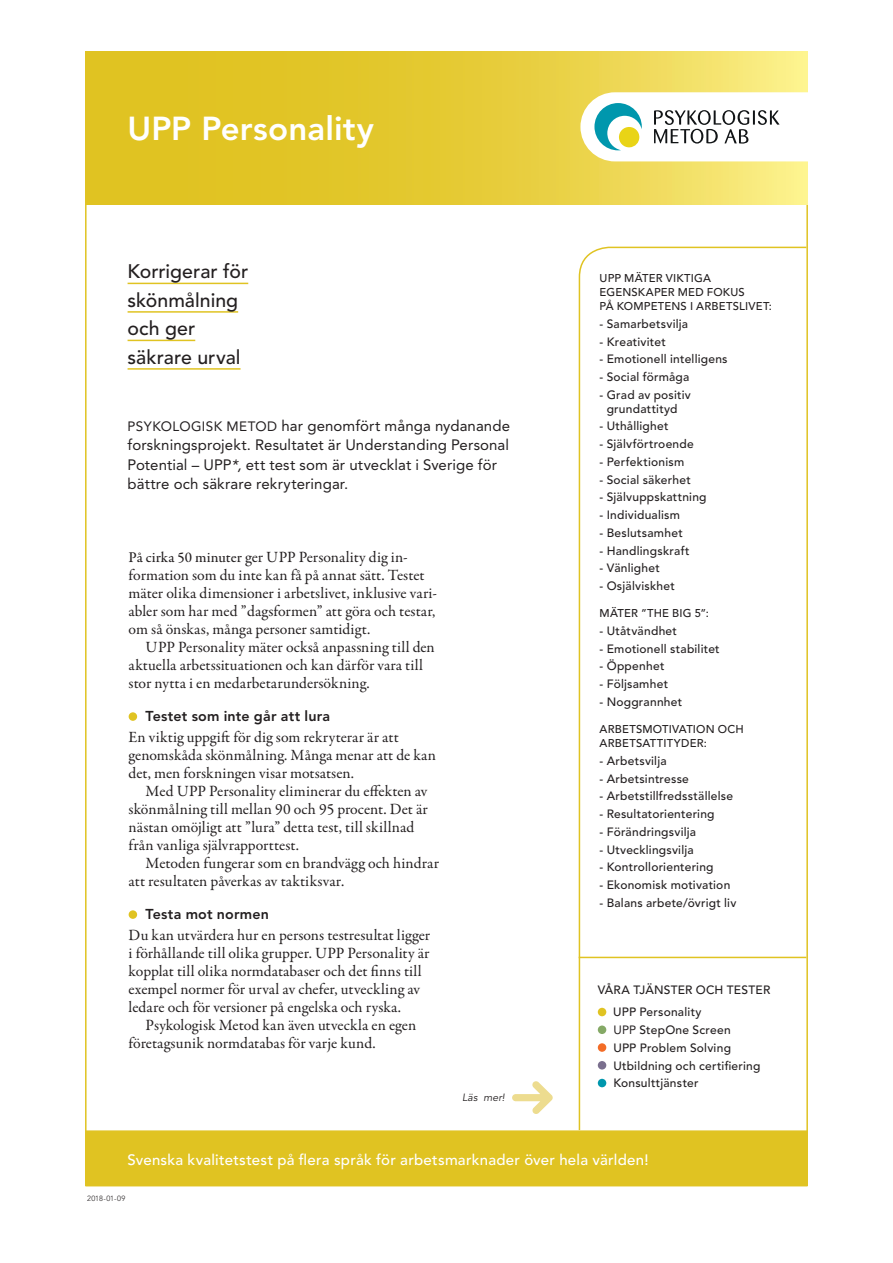
<style>
.page{position:relative;width:893px;height:1263px;background:#fff}
.page>*{position:absolute;margin:0;border:0;box-sizing:border-box;transform-origin:0 0}
.Rubrik_1{font:800 33px "Avenir LT Std";letter-spacing:.005em;color:#fff}
.Rubrik_3_linjer_gula{font:500 19.5px "Avenir LT Std";letter-spacing:.005em;color:#231f20}
.Brödtext{font:15.75px/18px "Garamond Premr Pro";color:#231f20}
.Brödtext_indrag{font:15.75px/18px "Garamond Premr Pro";color:#231f20}
.INGRESS_övriga{font:15px/19.5px "Avenir LT Std";letter-spacing:.005em;color:#231f20}
.Rubrik_2{font:500 15px "Avenir LT Std";letter-spacing:.02em;color:#fff}
.Mellanrubrik{font:800 14.25px "Avenir LT Std";letter-spacing:.015em;color:#231f20}
.Lista_2_tätare_kägel{font:500 12px/13.5px "Avenir LT Std";letter-spacing:.02em;color:#231f20;text-align:center}
.Rubrik_i_ruta{font:500 12px "Avenir LT Std";letter-spacing:.015em;color:#231f20}
.Rubrik_i_ruta_7_5_p{font:500 11.25px/14.2px "Avenir LT Std";letter-spacing:.015em;color:#231f20}
.Rubrik_2-2{font:italic 10.5px "Avenir LT Std";letter-spacing:.015em;color:#231f20}
.Rubrik_3_med_linjer{font:300 7.5px "Avenir LT Std";letter-spacing:.01em;color:#231f20}
.s1{font-size:13.5px}
.s2{font-style:italic}
.s3{font-weight:500;font-size:15px}
.s4{font-weight:400}
</style>
<div class="page">
<div style="left:85px;top:1130px;width:723px;height:56px;background:#e0c322;border:2px solid #e0c322"></div>
<svg style="left:85px;top:51px;width:723px;height:153px;background:#e6cc39"></svg>
<div style="left:129px;top:712px;width:8px;height:9px;background:#e0c322;border-radius:50%"></div>
<div style="left:129px;top:910px;width:8px;height:9px;background:#e0c322;border-radius:50%"></div>
<hr style="left:128px;top:283px;width:120px;height:1px;background:#e0c322">
<hr style="left:128px;top:311px;width:110px;height:2px;background:#e0c322">
<hr style="left:128px;top:340px;width:67px;height:1px;background:#e0c322">
<hr style="left:128px;top:368px;width:113px;height:2px;background:#e0c322">
<svg style="left:578px;top:246px;width:230px;height:885px"></svg>
<svg style="left:580px;top:92px;width:228px;height:69px"></svg>
<hr style="left:579px;top:957px;width:227px;height:1px;background:#e0c322">
<svg style="left:512px;top:1081px;width:41px;height:33px"></svg>
<p class="Rubrik_1" style="left:128px;top:109px;width:248px">UPP Personality</p>
<p class="Rubrik_3_linjer_gula" style="left:128px;top:260px;width:122px">Korrigerar för</p>
<p class="Rubrik_3_linjer_gula" style="left:128px;top:289px;width:112px">skönmålning</p>
<p class="Rubrik_3_linjer_gula" style="left:128px;top:317px;width:69px">och ger</p>
<p class="Rubrik_3_linjer_gula" style="left:128px;top:346px;width:114px">säkrare urval</p>
<p class="INGRESS_övriga" style="left:128px;top:416px;width:384px"><span class="s1">PSYKOLOGISK METOD</span> har genomfört många nydanande forskningsprojekt. Resultatet är Understanding Personal Potential – UPP<span class="s2">*,</span> ett test som är utvecklat i Sverige för bättre och säkrare rekryteringar.</p>
<p class="Brödtext" style="left:129px;top:548px;width:310px"><span class="s3">På cirka 50 minuter</span> ger UPP Personality dig in&shy;formation som du inte kan få på annat sätt. Testet mäter olika dimensioner i arbetslivet, inklusive vari&shy;abler som har med ”dagsformen” att göra och testar, om så önskas, många personer samtidigt.</p>
<p class="Brödtext_indrag" style="left:129px;top:638px;width:308px;text-indent:17px">UPP Personality mäter också anpassning till den aktuella arbetssituationen och kan därför vara till stor nytta i en medarbetarundersökning.</p>
<p class="Mellanrubrik" style="left:146px;top:707px;width:186px">Testet som inte går att lura</p>
<p class="Brödtext" style="left:129px;top:728px;width:309px">En viktig uppgift för dig som rekryterar är att genomskåda skönmålning. Många menar att de kan det, men forskningen visar motsatsen.</p>
<p class="Brödtext_indrag" style="left:129px;top:782px;width:301px;text-indent:17px">Med UPP Personality eliminerar du effekten av skönmålning till mellan 90 och 95 procent. Det är nästan omöjligt att ”lura” detta test, till skillnad från vanliga självrapporttest.</p>
<p class="Brödtext_indrag" style="left:129px;top:854px;width:312px;text-indent:17px">Metoden fungerar som en brandvägg och hindrar att resultaten påverkas av taktiksvar.</p>
<p class="Mellanrubrik" style="left:146px;top:905px;width:125px">Testa mot normen</p>
<p class="Brödtext" style="left:129px;top:926px;width:303px">Du kan utvärdera hur en persons testresultat ligger i förhållande till olika grupper. UPP Personality är kopplat till olika normdatabaser och det finns till exempel normer för urval av chefer, utveckling av ledare och för versioner på engelska och ryska.</p>
<p class="Brödtext_indrag" style="left:129px;top:1016px;width:289px;text-indent:17px">Psykologisk Metod kan även utveckla en egen företagsunik normdatabas för varje kund.</p>
<p class="Rubrik_2-2" style="left:462px;top:1092px;width:44px">Läs mer!</p>
<p class="Rubrik_i_ruta_7_5_p" style="left:600px;top:271px;width:174px">UPP MÄTER VIKTIGA<br>EGENSKAPER MED FOKUS<br>PÅ KOMPETENS I ARBETSLIVET:</p>
<p class="Lista_2_tätare_kägel" style="left:600px;top:317px;width:90px">- Samarbetsvilja</p>
<p class="Lista_2_tätare_kägel" style="left:600px;top:335px;width:68px">- Kreativitet</p>
<p class="Lista_2_tätare_kägel" style="left:600px;top:353px;width:130px">- Emotionell intelligens</p>
<p class="Lista_2_tätare_kägel" style="left:600px;top:371px;width:91px">- Social förmåga</p>
<p class="Lista_2_tätare_kägel" style="left:600px;top:388px;width:93px">- Grad av positiv grundattityd</p>
<p class="Lista_2_tätare_kägel" style="left:600px;top:420px;width:70px">- Uthållighet</p>
<p class="Lista_2_tätare_kägel" style="left:600px;top:437px;width:96px">- Självförtroende</p>
<p class="Lista_2_tätare_kägel" style="left:600px;top:455px;width:86px">- Perfektionism</p>
<p class="Lista_2_tätare_kägel" style="left:600px;top:473px;width:93px">- Social säkerhet</p>
<p class="Lista_2_tätare_kägel" style="left:600px;top:491px;width:109px">- Självuppskattning</p>
<p class="Lista_2_tätare_kägel" style="left:600px;top:508px;width:82px">- Individualism</p>
<p class="Lista_2_tätare_kägel" style="left:600px;top:526px;width:85px">- Beslutsamhet</p>
<p class="Lista_2_tätare_kägel" style="left:600px;top:544px;width:92px">- Handlingskraft</p>
<p class="Lista_2_tätare_kägel" style="left:600px;top:562px;width:62px">- Vänlighet</p>
<p class="Lista_2_tätare_kägel" style="left:600px;top:579px;width:77px">- Osjälviskhet</p>
<p class="Rubrik_i_ruta_7_5_p" style="left:600px;top:606px;width:111px">MÄTER ”THE BIG 5”:</p>
<p class="Lista_2_tätare_kägel" style="left:600px;top:624px;width:79px">- Utåtvändhet</p>
<p class="Lista_2_tätare_kägel" style="left:600px;top:642px;width:122px">- Emotionell stabilitet</p>
<p class="Lista_2_tätare_kägel" style="left:600px;top:660px;width:66px">- Öppenhet</p>
<p class="Lista_2_tätare_kägel" style="left:600px;top:677px;width:70px">- Följsamhet</p>
<p class="Lista_2_tätare_kägel" style="left:600px;top:695px;width:84px">- Noggrannhet</p>
<p class="Rubrik_i_ruta_7_5_p" style="left:600px;top:722px;width:146px">ARBETSMOTIVATION OCH<br>ARBETSATTITYDER:</p>
<p class="Lista_2_tätare_kägel" style="left:600px;top:754px;width:69px">- Arbetsvilja</p>
<p class="Lista_2_tätare_kägel" style="left:600px;top:772px;width:91px">- Arbetsintresse</p>
<p class="Lista_2_tätare_kägel" style="left:600px;top:790px;width:135px">- Arbetstillfredsställelse</p>
<p class="Lista_2_tätare_kägel" style="left:600px;top:807px;width:117px">- Resultatorientering</p>
<p class="Lista_2_tätare_kägel" style="left:600px;top:825px;width:98px">- Förändringsvilja</p>
<p class="Lista_2_tätare_kägel" style="left:600px;top:843px;width:96px">- Utvecklingsvilja</p>
<p class="Lista_2_tätare_kägel" style="left:600px;top:861px;width:116px">- Kontrollorientering</p>
<p class="Lista_2_tätare_kägel" style="left:600px;top:878px;width:132px">- Ekonomisk motivation</p>
<p class="Lista_2_tätare_kägel" style="left:600px;top:896px;width:138px">- Balans arbete/övrigt liv</p>
<p class="Rubrik_i_ruta" style="left:598px;top:983px;width:174px">VÅRA TJÄNSTER OCH TESTER</p>
<p class="Lista_2_tätare_kägel" style="left:613px;top:1006px;width:90px">UPP Personality</p>
<p class="Lista_2_tätare_kägel" style="left:613px;top:1023px;width:119px"><span class="s4">UPP</span> StepOne Screen</p>
<p class="Lista_2_tätare_kägel" style="left:613px;top:1041px;width:119px">UPP Problem Solving</p>
<p class="Lista_2_tätare_kägel" style="left:613px;top:1059px;width:149px">Utbildning och certifiering</p>
<p class="Lista_2_tätare_kägel" style="left:613px;top:1077px;width:87px">Konsulttjänster</p>
<p class="Rubrik_2" style="left:128px;top:1151px;width:522px">Svenska kvalitetstest på flera språk för arbetsmarknader över hela världen!</p>
<p class="Rubrik_3_med_linjer" style="left:87px;top:1193px;width:40px">2018-01-09</p>
</div>
